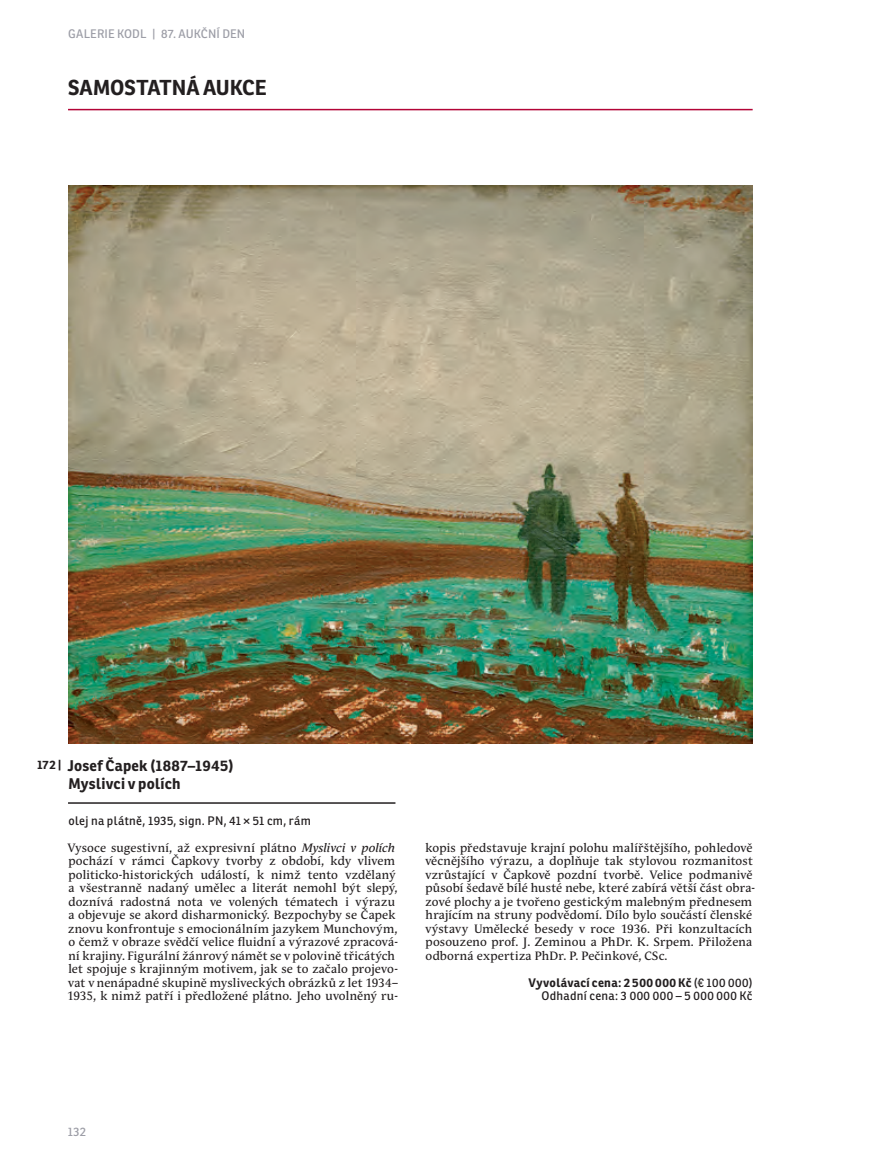
<style>
.page{position:relative;width:893px;height:1170px;background:#fff}
.page>*{position:absolute;margin:0;border:0;box-sizing:border-box;transform-origin:0 0}
.t1{font:700 21px "Ronnia";letter-spacing:-.005em;color:#231f20}
.t2{font:700 15px/18px "Ronnia";letter-spacing:.015em;color:#231f20}
.t3{font:12px/13.5px "Andulka Text Pro";letter-spacing:.015em;color:#231f20}
.t4{font:12px/13.5px "Ronnia";letter-spacing:.025em;color:#231f20;text-align:right}
.t5{font:12px "Ronnia";letter-spacing:.01em;color:#9d9ea7}
.t6{font:700 12px "Ronnia";color:#231f20}
.s1{font-style:italic}
.s2{font-weight:700}
</style>
<div class="page">
<hr style="left:68px;top:802px;width:327px;height:1px;background:#231f20">
<hr style="left:68px;top:109px;width:685px;height:1px;background:#b30437">
<img style="left:68px;top:185px;width:685px;height:558px">
<p class="t5" style="left:68px;top:27px;width:178px">GALERIE KODL | 87. AUKČNÍ DEN</p>
<h1 class="t1" style="left:68px;top:74px;width:200px">SAMOSTATNÁ AUKCE</h1>
<p class="t2" style="left:67px;top:756px;width:167px">Josef Čapek (1887–1945)<br>Myslivci v polích</p>
<p class="t4" style="left:68px;top:813px;width:244px">olej na plátně, 1935, sign. PN, 41 × 51 cm, rám</p>
<p class="t3" style="left:67px;top:840px;width:333px">Vysoce sugestivní, až expresivní plátno <span class="s1">Myslivci v polích </span>pochází v rámci Čapkovy tvorby z období, kdy vlivem politicko-historických událostí, k nimž tento vzdělaný a všestranně nadaný umělec a literát nemohl být slepý, doznívá radostná nota ve volených tématech i výrazu a objevuje se akord disharmonický. Bezpochyby se Čapek znovu konfrontuje s emocionálním jazykem Munchovým, o čemž v obraze svědčí velice fluidní a výrazové zpracová&shy;ní krajiny. Figurální žánrový námět se v polovině třicátých let spojuje s krajinným motivem, jak se to začalo projevo&shy;vat v nenápadné skupině mysliveckých obrázků z let 1934– 1935, k nimž patří i předložené plátno. Jeho uvolněný ru-</p>
<p class="t6" style="left:37px;top:757px;width:25px">172 |</p>
<p class="t3" style="left:425px;top:840px;width:331px">kopis představuje krajní polohu malířštějšího, pohledově věcnějšího výrazu, a doplňuje tak stylovou rozmanitost vzrůstající v Čapkově pozdní tvorbě. Velice podmanivě působí šedavě bílé husté nebe, které zabírá větší část obra&shy;zové plochy a je tvořeno gestickým malebným přednesem hrajícím na struny podvědomí. Dílo bylo součástí členské výstavy Umělecké besedy v roce 1936. Při konzultacích posouzeno prof. J. Zeminou a PhDr. K. Srpem. Přiložena odborná expertiza PhDr. P. Pečinkové, CSc.</p>
<p class="t4" style="left:528px;top:975px;width:226px"><span class="s2">Vyvolávací cena: 2 500 000 Kč</span> (€ 100 000)<br>Odhadní cena: 3 000 000 – 5 000 000 Kč</p>
<p class="t5" style="left:68px;top:1124px;width:20px">132</p>
</div>
